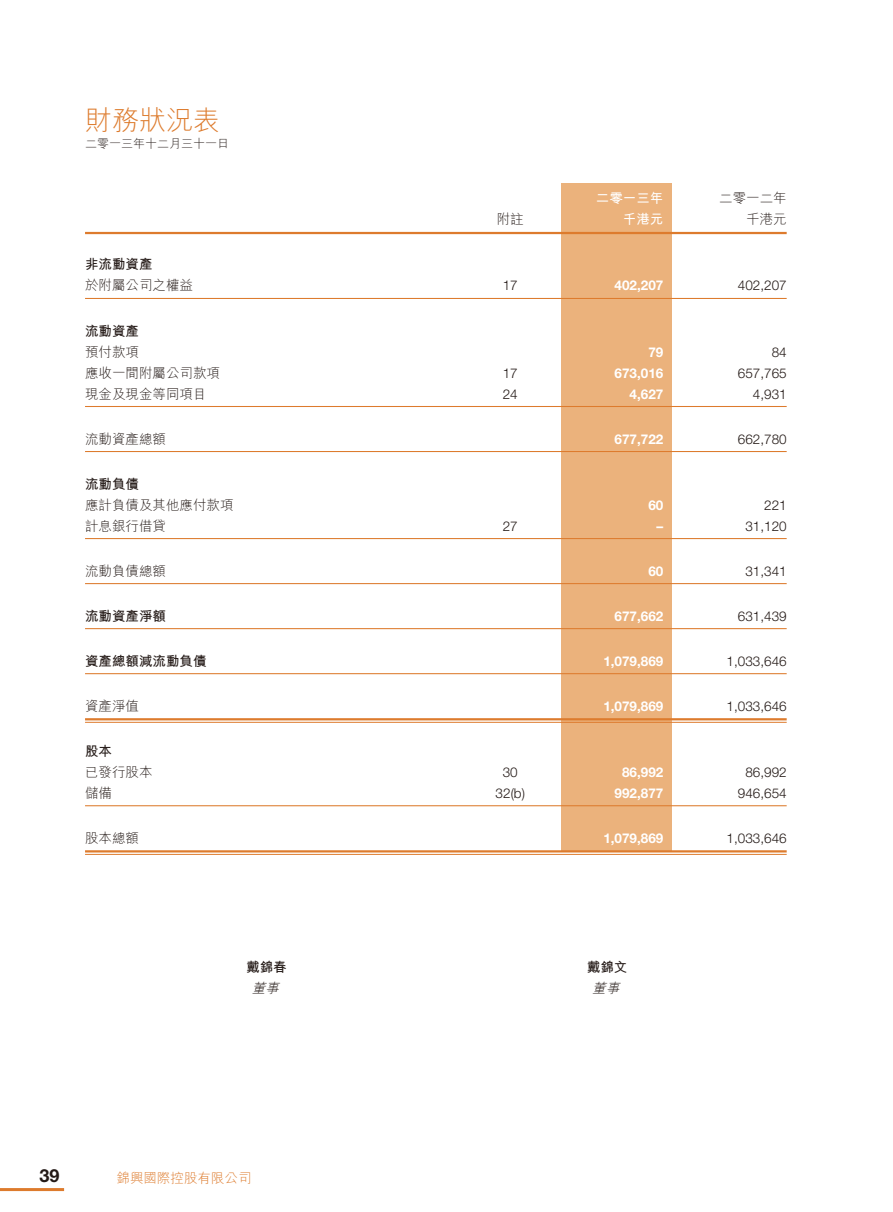
<style>
.page{position:relative;width:893px;height:1212px;background:#fff}
.page>*{position:absolute;margin:0;border:0;box-sizing:border-box;transform-origin:0 0}
.t1{font:300 27px "M Hei HK";color:#dd7b2d}
.t2{font:700 18px "Helvetica Neue LT Std";color:#231916}
.t3{font:300 13.5px "Helvetica Neue LT Std";color:#231916}
.t4{font:300 13.5px "M Hei HK";color:#231916}
.t5{font:700 13.5px "Helvetica Neue LT Std";color:#fff}
.t6{font:700 13.5px "M Hei HK";color:#231916}
.t7{font:300 13.5px "M Hei HK";color:#dd7b2d}
.t8{font:700 13.5px "M Hei HK";color:#fff}
.t9{font:italic 300 13.5px "M Hei HK";color:#231916}
.t10{font:300 12px "M Hei HK";color:#231916}
</style>
<div class="page">
<hr style="left:0;top:1188px;width:64px;height:3px;background:#dd7b2d">
<div style="left:561px;top:183px;width:111px;height:669px;background:#ebb27c"></div>
<hr style="left:85px;top:232px;width:702px;height:2px;background:#dd7b2d">
<hr style="left:85px;top:298px;width:702px;height:1px;background:#dd7b2d">
<hr style="left:85px;top:406px;width:702px;height:1px;background:#dd7b2d">
<hr style="left:85px;top:451px;width:702px;height:1px;background:#dd7b2d">
<hr style="left:85px;top:538px;width:702px;height:1px;background:#dd7b2d">
<hr style="left:85px;top:583px;width:702px;height:1px;background:#dd7b2d">
<hr style="left:85px;top:628px;width:702px;height:1px;background:#dd7b2d">
<hr style="left:85px;top:673px;width:702px;height:1px;background:#dd7b2d">
<hr style="left:85px;top:718px;width:702px;height:2px;background:#dd7b2d">
<hr style="left:85px;top:722px;width:702px;height:1px;background:#dd7b2d">
<hr style="left:85px;top:805px;width:702px;height:1px;background:#dd7b2d">
<hr style="left:85px;top:850px;width:702px;height:2px;background:#dd7b2d">
<hr style="left:85px;top:854px;width:702px;height:1px;background:#dd7b2d">
<h1 class="t1" style="left:85px;top:107px;width:136px">財務狀況表</h1>
<p class="t10" style="left:85px;top:138px;width:145px">二零一三年十二月三十一日</p>
<p class="t6" style="left:85px;top:255px;width:69px">非流動資產</p>
<p class="t4" style="left:85px;top:279px;width:109px">於附屬公司之權益</p>
<p class="t6" style="left:85px;top:321px;width:55px">流動資產</p>
<p class="t4" style="left:85px;top:345px;width:55px">預付款項</p>
<p class="t4" style="left:85px;top:366px;width:136px">應收一間附屬公司款項</p>
<p class="t4" style="left:85px;top:387px;width:123px">現金及現金等同項目</p>
<p class="t4" style="left:85px;top:432px;width:82px">流動資產總額</p>
<p class="t6" style="left:85px;top:474px;width:55px">流動負債</p>
<p class="t4" style="left:85px;top:498px;width:150px">應計負債及其他應付款項</p>
<p class="t4" style="left:85px;top:519px;width:82px">計息銀行借貸</p>
<p class="t4" style="left:85px;top:564px;width:82px">流動負債總額</p>
<p class="t6" style="left:85px;top:606px;width:82px">流動資產淨額</p>
<p class="t6" style="left:85px;top:651px;width:123px">資產總額減流動負債</p>
<p class="t4" style="left:85px;top:699px;width:55px">資產淨值</p>
<p class="t6" style="left:85px;top:741px;width:28px">股本</p>
<p class="t4" style="left:85px;top:765px;width:69px">已發行股本</p>
<p class="t4" style="left:85px;top:786px;width:28px">儲備</p>
<p class="t4" style="left:85px;top:831px;width:55px">股本總額</p>
<p class="t6" style="left:246px;top:957px;width:42px">戴錦春</p>
<p class="t9" style="left:252px;top:981px;width:32px">董事</p>
<h2 class="t2" style="left:40px;top:1164px;width:21px">39</h2>
<p class="t7" style="left:117px;top:1171px;width:136px">錦興國際控股有限公司</p>
<p class="t8" style="left:596px;top:189px;width:69px">二零一三年</p>
<p class="t4" style="left:719px;top:192px;width:69px">二零一二年</p>
<p class="t4" style="left:497px;top:213px;width:28px">附註</p>
<p class="t8" style="left:623px;top:210px;width:42px">千港元</p>
<p class="t4" style="left:746px;top:213px;width:42px">千港元</p>
<p class="t3" style="left:503px;top:277px;width:17px">17</p>
<p class="t5" style="left:615px;top:277px;width:50px">402,207</p>
<p class="t3" style="left:738px;top:277px;width:50px">402,207</p>
<p class="t5" style="left:648px;top:343px;width:17px">79</p>
<p class="t3" style="left:772px;top:343px;width:17px">84</p>
<p class="t3" style="left:503px;top:364px;width:17px">17</p>
<p class="t5" style="left:615px;top:364px;width:50px">673,016</p>
<p class="t3" style="left:738px;top:364px;width:50px">657,765</p>
<p class="t3" style="left:503px;top:385px;width:17px">24</p>
<p class="t5" style="left:630px;top:385px;width:35px">4,627</p>
<p class="t3" style="left:753px;top:385px;width:35px">4,931</p>
<p class="t5" style="left:615px;top:430px;width:50px">677,722</p>
<p class="t3" style="left:738px;top:430px;width:50px">662,780</p>
<p class="t5" style="left:648px;top:496px;width:17px">60</p>
<p class="t3" style="left:764px;top:496px;width:24px">221</p>
<p class="t3" style="left:503px;top:517px;width:17px">27</p>
<p class="t5" style="left:657px;top:517px;width:8px">–</p>
<p class="t3" style="left:745px;top:517px;width:43px">31,120</p>
<p class="t5" style="left:648px;top:562px;width:17px">60</p>
<p class="t3" style="left:745px;top:562px;width:43px">31,341</p>
<p class="t5" style="left:615px;top:607px;width:50px">677,662</p>
<p class="t3" style="left:738px;top:608px;width:50px">631,439</p>
<p class="t5" style="left:603px;top:652px;width:62px">1,079,869</p>
<p class="t3" style="left:727px;top:653px;width:62px">1,033,646</p>
<p class="t5" style="left:603px;top:697px;width:62px">1,079,869</p>
<p class="t3" style="left:727px;top:698px;width:62px">1,033,646</p>
<p class="t3" style="left:503px;top:764px;width:17px">30</p>
<p class="t5" style="left:622px;top:763px;width:43px">86,992</p>
<p class="t3" style="left:745px;top:764px;width:43px">86,992</p>
<p class="t3" style="left:496px;top:785px;width:31px">3 2 (b(</p>
<p class="t5" style="left:615px;top:784px;width:50px">992,877</p>
<p class="t3" style="left:738px;top:785px;width:50px">946,654</p>
<p class="t5" style="left:603px;top:830px;width:62px">1,079,869</p>
<p class="t3" style="left:727px;top:830px;width:62px">1,033,646</p>
<p class="t6" style="left:587px;top:957px;width:42px">戴錦文</p>
<p class="t9" style="left:592px;top:981px;width:32px">董事</p>
</div>
